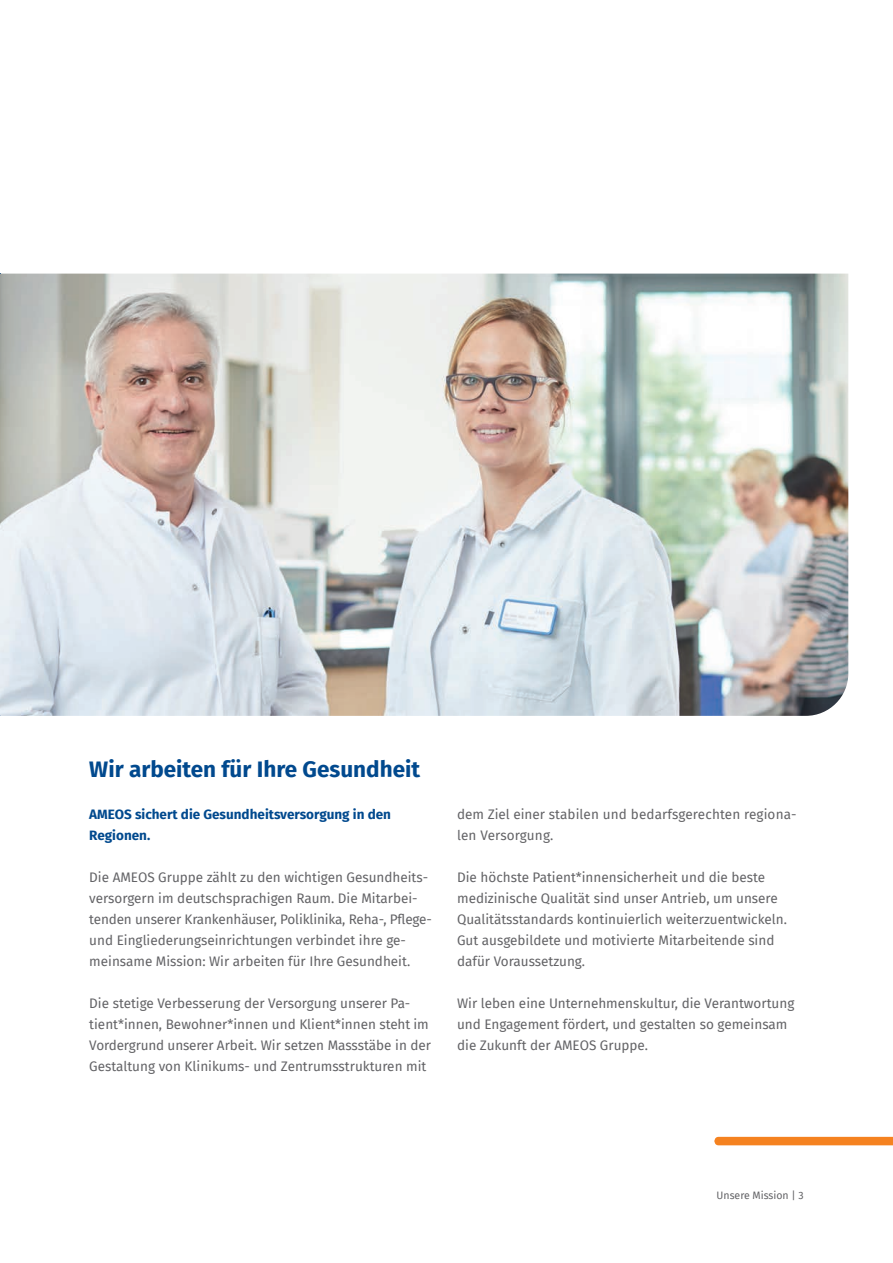
<style>
.page{position:relative;width:893px;height:1263px;background:#fff}
.page>*{position:absolute;margin:0;border:0;box-sizing:border-box;transform-origin:0 0}
.t1{font:700 22.5px "Fira Sans";color:#01498e}
.Copy{font:13.5px/21px "Fira Sans";color:#636366}
.t2{font:700 13.5px/21px "Fira Sans";color:#01498e}
.Paginierung{font:10.5px "Fira Sans";color:#636366}
</style>
<div class="page">
<svg style="left:714px;top:1137px;width:179px;height:8px"></svg>
<img style="left:0;top:274px;width:848px;height:442px">
<h2 class="t1" style="left:89px;top:750px;width:332px">Wir arbeiten für Ihre Gesundheit</h2>
<h4 class="t2" style="left:89px;top:803px;width:303px">AMEOS sichert die Gesundheitsversorgung in den<br>Regionen.</h4>
<p class="Copy" style="left:89px;top:867px;width:344px">Die AMEOS Gruppe zählt zu den wichtigen Gesundheits&shy;versorgern im deutschsprachigen Raum. Die Mitarbei&shy;tenden unserer Krankenhäuser, Poliklinika, Reha-, Pflege&shy;und Eingliederungseinrichtungen verbindet ihre ge&shy;meinsame Mission: Wir arbeiten für Ihre Gesundheit.</p>
<p class="Copy" style="left:89px;top:993px;width:343px">Die stetige Verbesserung der Versorgung unserer Pa&shy;tient*innen, Bewohner*innen und Klient*innen steht im Vordergrund unserer Arbeit. Wir setzen Massstäbe in der Gestaltung von Klinikums- und Zentrumsstrukturen mit</p>
<p class="Copy" style="left:457px;top:804px;width:341px">dem Ziel einer stabilen und bedarfsgerechten regiona&shy;len Versorgung.</p>
<p class="Copy" style="left:457px;top:867px;width:331px">Die höchste Patient*innensicherheit und die beste medizinische Qualität sind unser Antrieb, um unsere Qualitätsstandards kontinuierlich weiterzuentwickeln.<br>Gut ausgebildete und motivierte Mitarbeitende sind dafür Voraussetzung.</p>
<p class="Copy" style="left:457px;top:993px;width:339px">Wir leben eine Unternehmenskultur, die Verantwortung und Engagement fördert, und gestalten so gemeinsam die Zukunft der AMEOS Gruppe.</p>
<p class="Paginierung" style="left:717px;top:1187px;width:89px">Unsere Mission | 3</p>
</div>
